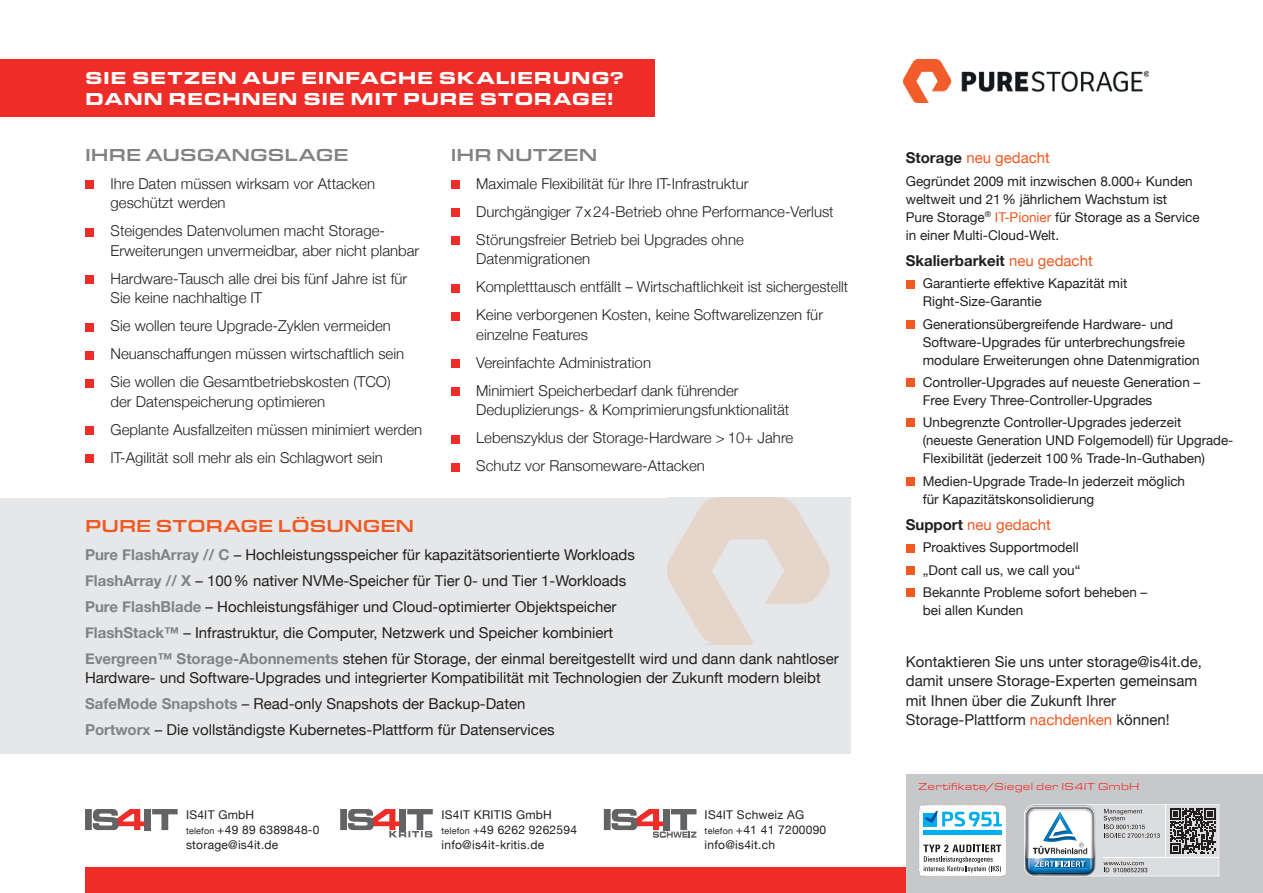
<style>
.page{position:relative;width:1263px;height:893px;background:#fff}
.page>*{position:absolute;margin:0;border:0;box-sizing:border-box;transform-origin:0 0}
.t1{font:900 18px "Eurostile Ext";letter-spacing:.03em;color:#fff}
.t2{font:500 18px "Eurostile Ext";color:#808285}
.t3{font:500 18px "Eurostile Ext";color:#f15921}
.t4{font:300 15px/28px "Helvetica Neue";color:#231f20}
.t5{font:15px/25.8px "Helvetica Neue";color:#231f20}
.t6{font:15px "Helvetica Neue";color:#f15921}
.t7{font:700 15px "Helvetica Neue";color:#231f20}
.t8{font:13.5px/18px "Helvetica Neue";color:#231f20}
.t9{font:12px/15px "Helvetica Neue";letter-spacing:.02em;color:#231f20}
.t10{font:12px "Eurostile Ext";letter-spacing:.035em;color:#fff}
.t11{font:10.5px "Eurostile Ext";letter-spacing:.02em;color:#ed312b}
.s1{font-weight:700;color:#808285}
.s2{font-size:9px}
.s3{font-weight:700;color:#231f20}
.s4{color:#f15921}
.s5{font-weight:400;color:#f15921}
</style>
<div class="page">
<div style="left:0;top:498px;width:850px;height:255px;background:#e6e7e9"></div>
<div style="left:85px;top:809px;width:7px;height:21px;background:#636366"></div>
<svg style="left:152px;top:809px;width:26px;height:21px"></svg>
<div style="left:144px;top:809px;width:7px;height:21px;background:#636366"></div>
<svg style="left:93px;top:809px;width:51px;height:21px"></svg>
<div style="left:340px;top:809px;width:7px;height:21px;background:#636366"></div>
<svg style="left:348px;top:809px;width:85px;height:28px"></svg>
<div style="left:604px;top:809px;width:7px;height:21px;background:#636366"></div>
<svg style="left:611px;top:809px;width:85px;height:29px"></svg>
<div style="left:85px;top:867px;width:1178px;height:26px;background:#ee2d28"></div>
<div style="left:451px;top:180px;width:8px;height:9px;background:#ee2d28"></div>
<div style="left:451px;top:208px;width:8px;height:9px;background:#ee2d28"></div>
<div style="left:451px;top:236px;width:8px;height:9px;background:#ee2d28"></div>
<div style="left:451px;top:284px;width:8px;height:8px;background:#ee2d28"></div>
<div style="left:451px;top:312px;width:8px;height:8px;background:#ee2d28"></div>
<div style="left:451px;top:359px;width:8px;height:9px;background:#ee2d28"></div>
<div style="left:451px;top:387px;width:8px;height:9px;background:#ee2d28"></div>
<div style="left:451px;top:435px;width:8px;height:8px;background:#ee2d28"></div>
<div style="left:451px;top:463px;width:8px;height:8px;background:#ee2d28"></div>
<div style="left:85px;top:180px;width:9px;height:9px;background:#ee2d28"></div>
<div style="left:85px;top:228px;width:9px;height:8px;background:#ee2d28"></div>
<div style="left:85px;top:275px;width:9px;height:9px;background:#ee2d28"></div>
<div style="left:85px;top:323px;width:9px;height:8px;background:#ee2d28"></div>
<div style="left:85px;top:351px;width:9px;height:8px;background:#ee2d28"></div>
<div style="left:85px;top:379px;width:9px;height:8px;background:#ee2d28"></div>
<div style="left:85px;top:426px;width:9px;height:9px;background:#ee2d28"></div>
<div style="left:85px;top:454px;width:9px;height:9px;background:#ee2d28"></div>
<div style="left:0;top:60px;width:655px;height:57px;background:#ee2d28"></div>
<img style="left:904px;top:60px;width:244px;height:43px">
<img style="left:667px;top:498px;width:184px;height:146px">
<div style="left:906px;top:280px;width:8px;height:8px;background:#f15921"></div>
<div style="left:906px;top:320px;width:8px;height:9px;background:#f15921"></div>
<div style="left:906px;top:378px;width:8px;height:9px;background:#f15921"></div>
<div style="left:906px;top:419px;width:8px;height:8px;background:#f15921"></div>
<div style="left:906px;top:477px;width:8px;height:8px;background:#f15921"></div>
<div style="left:906px;top:544px;width:8px;height:8px;background:#f15921"></div>
<div style="left:906px;top:566px;width:8px;height:8px;background:#f15921"></div>
<div style="left:906px;top:588px;width:8px;height:9px;background:#f15921"></div>
<div style="left:906px;top:774px;width:357px;height:119px;background:#c7c8ca"></div>
<svg style="left:918px;top:804px;width:89px;height:73px;background:#c0dae5"></svg>
<svg style="left:1024px;top:804px;width:195px;height:72px;background:#b4bcc2"></svg>
<p class="t1" style="left:85px;top:64px;width:541px">SIE SETZEN AUF EINFACHE SKALIERUNG?</p>
<p class="t10" style="left:376px;top:79px;width:181px">BACKUP AS A SERVICE</p>
<p class="t1" style="left:85px;top:85px;width:530px">DANN RECHNEN SIE MIT PURE STORAGE!</p>
<p class="t2" style="left:85px;top:142px;width:265px">IHRE AUSGANGSLAGE</p>
<p class="t4" style="left:111px;top:173px;width:266px;line-height:19.5px">Ihre Daten müssen wirksam vor Attacken geschützt werden</p>
<p class="t4" style="left:111px;top:220px;width:310px;line-height:19.5px">Steigendes Datenvolumen macht Storage-<br>Erweiterungen unvermeidbar, aber nicht planbar</p>
<p class="t4" style="left:111px;top:268px;width:298px;line-height:19.5px">Hardware-Tausch alle drei bis fünf Jahre ist für<br>Sie keine nachhaltige IT</p>
<p class="t4" style="left:111px;top:311px;width:295px">Sie wollen teure Upgrade-Zyklen vermeiden<br>Neuanschaffungen müssen wirtschaftlich sein<br>Sie wollen die Gesamtbetriebskosten (TCO)</p>
<p class="t4" style="left:111px;top:386px;width:313px">der Datenspeicherung optimieren<br>Geplante Ausfallzeiten müssen minimiert werden<br>IT-Agilität soll mehr als ein Schlagwort sein</p>
<p class="t2" style="left:451px;top:142px;width:148px">IHR NUTZEN</p>
<p class="t4" style="left:476px;top:168px;width:359px">Maximale Flexibilität für Ihre IT-Infrastruktur<br>Durchgängiger 7 x 24-Betrieb ohne Performance-Verlust<br>Störungsfreier Betrieb bei Upgrades ohne</p>
<p class="t4" style="left:476px;top:244px;width:373px">Datenmigrationen<br>Kompletttausch entfällt – Wirtschaftlichkeit ist sichergestellt<br>Keine verborgenen Kosten, keine Softwarelizenzen für</p>
<p class="t4" style="left:476px;top:319px;width:264px">einzelne Features<br>Vereinfachte Administration<br>Minimiert Speicherbedarf dank führender</p>
<p class="t4" style="left:476px;top:395px;width:318px">Deduplizierungs- &amp; Komprimierungsfunktionalität<br>Lebenszyklus der Storage-Hardware &gt; 10+ Jahre<br>Schutz vor Ransomeware-Attacken</p>
<p class="t3" style="left:85px;top:513px;width:331px">PURE STORAGE LÖSUNGEN</p>
<p class="t5" style="left:85px;top:543px;width:755px"><span class="s1">Pure FlashArray // C</span> – Hochleistungsspeicher für kapazitätsorientierte Workloads<br><span class="s1">FlashArray // X</span> – 100 % nativer NVMe-Speicher für Tier 0- und Tier 1-Workloads<br><span class="s1">Pure FlashBlade</span> – Hochleistungsfähiger und Cloud-optimierter Objektspeicher<br><span class="s1">FlashStack™</span> – Infrastruktur, die Computer, Netzwerk und Speicher kombiniert<br><span class="s1">Evergreen™ Storage-Abonnements</span> stehen für Storage, der einmal bereitgestellt wird und dann dank nahtloser</p>
<p class="t5" style="left:85px;top:666px;width:737px">Hardware- und Software-Upgrades und integrierter Kompatibilität mit Technologien der Zukunft modern bleibt<br><span class="s1">SafeMode Snapshots</span> – Read-only Snapshots der Backup-Daten<br><span class="s1">Portworx</span> – Die vollständigste Kubernetes-Plattform für Datenservices</p>
<p class="t9" style="left:186px;top:808px;width:135px">IS4IT GmbH<br><span class="s2">telefon</span> +49 89 6389848-0 storage@is4it.de</p>
<p class="t9" style="left:441px;top:808px;width:137px">IS4IT KRITIS GmbH <span class="s2">telefon</span> +49 6262 9262594 info@is4it-kritis.de</p>
<p class="t9" style="left:705px;top:808px;width:123px">IS4IT Schweiz AG <span class="s2">telefon</span> +41 41 7200090 info@is4it.ch</p>
<p class="t6" style="left:906px;top:147px;width:146px"><span class="s3">Storage</span> neu gedacht</p>
<p class="t8" style="left:906px;top:173px;width:295px">Gegründet 2009 mit inzwischen 8.000+ Kunden weltweit und 21 % jährlichem Wachstum ist<br>Pure Storage<sup>®</sup> <span class="s4">IT-Pionier</span> für Storage as a Service in einer Multi-Cloud-Welt.</p>
<p class="t7" style="left:906px;top:249px;width:188px">Skalierbarkeit <span class="s5">neu gedacht</span></p>
<p class="t8" style="left:923px;top:275px;width:206px">Garantierte effektive Kapazität mit<br>Right-Size-Garantie</p>
<p class="t8" style="left:923px;top:316px;width:278px">Generationsübergreifende Hardware- und<br>Software-Upgrades für unterbrechungsfreie modulare Erweiterungen ohne Datenmigration</p>
<p class="t8" style="left:923px;top:374px;width:279px">Controller-Upgrades auf neueste Generation –<br>Free Every Three-Controller-Upgrades</p>
<p class="t8" style="left:923px;top:414px;width:312px">Unbegrenzte Controller-Upgrades jederzeit (neueste Generation UND Folgemodell) für Upgrade-<br>Flexibilität (jederzeit 100 % Trade-In-Guthaben)</p>
<p class="t8" style="left:923px;top:472px;width:264px">Medien-Upgrade Trade-In jederzeit möglich für Kapazitätskonsolidierung</p>
<p class="t6" style="left:906px;top:514px;width:147px"><span class="s3">Support</span> neu gedacht</p>
<p class="t8" style="left:923px;top:537px;width:226px;line-height:22.2px">Proaktives Supportmodell<br>„Dont call us, we call you“<br>Bekannte Probleme sofort beheben –</p>
<p class="t8" style="left:923px;top:602px;width:102px">bei allen Kunden</p>
<p class="t5" style="left:906px;top:652px;width:298px;line-height:19.5px">Kontaktieren Sie uns unter storage@is4it.de, damit unsere Storage-Experten gemeinsam mit Ihnen über die Zukunft Ihrer Storage-Plattform <span class="s4">nachdenken</span> können!</p>
<p class="t11" style="left:918px;top:779px;width:222px">Zertifikate/Siegel der IS4IT GmbH</p>
</div>
